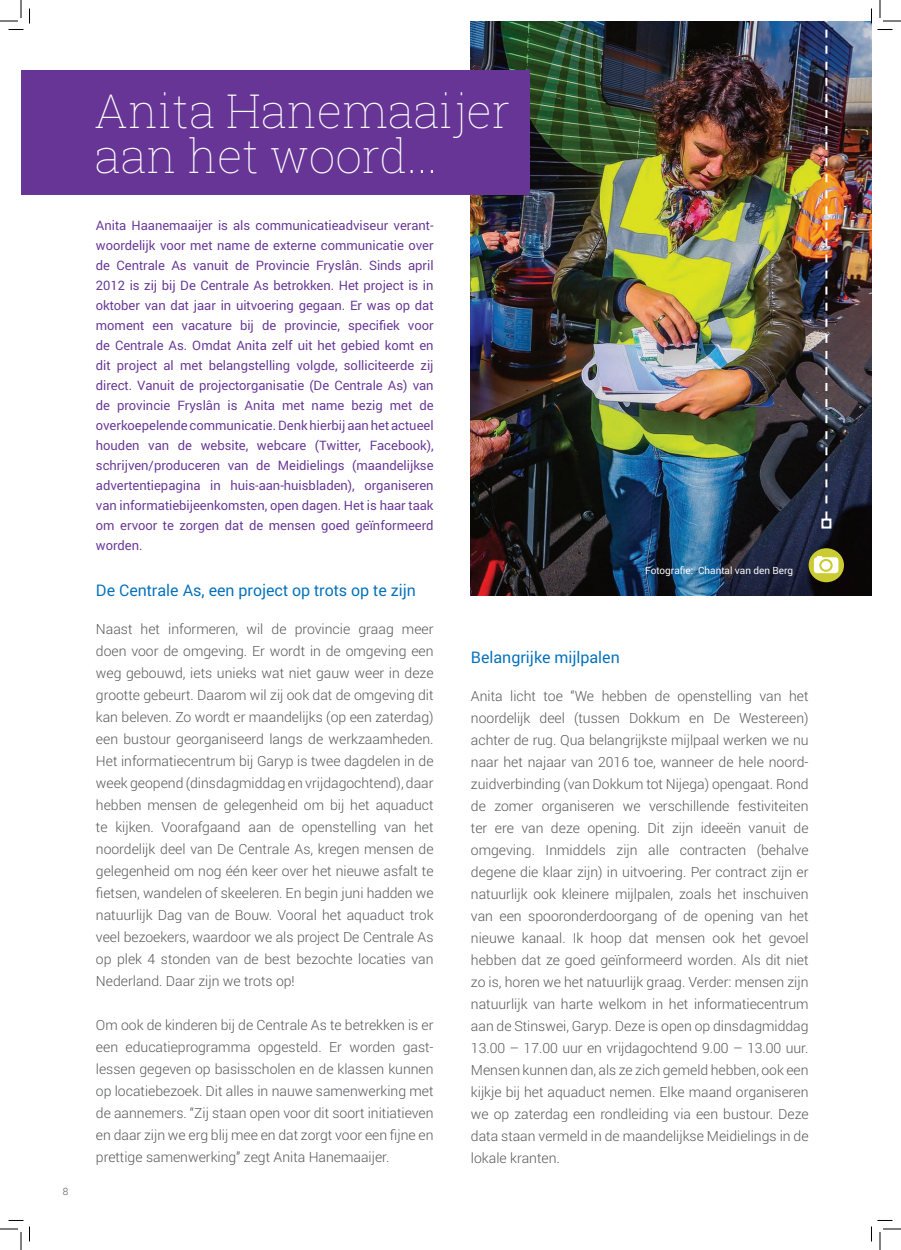
<style>
.page{position:relative;width:901px;height:1250px;background:#fff}
.page>*{position:absolute;margin:0;border:0;box-sizing:border-box;transform-origin:0 0}
.t1{font:100 47px/44.8px "Roboto Slab";color:#fff}
.t2{font:16px "Roboto";color:#006fba}
.t3{font:300 14px/22px "Roboto";color:#57585a;text-align:justify}
.t4{font:13px/20px "Roboto";color:#663595;text-align:justify}
.t5{font:10px "Roboto";color:#fff}
.t6{font:300 10px "Roboto";color:#57585a}
</style>
<div class="page">
<img style="left:471px;top:21px;width:400px;height:574px">
<svg style="left:825px;top:21px;width:2px;height:497px"></svg>
<div style="left:821px;top:518px;width:10px;height:10px;border:2px solid #fff"></div>
<div style="left:809px;top:548px;width:35px;height:34px;background:#cbcc31;border-radius:50%"></div>
<div style="left:814px;top:557px;width:24px;height:16px;background:#fff;border-radius:3px"></div>
<div style="left:819px;top:559px;width:14px;height:13px;border:2px solid #cbcc31;border-radius:50%"></div>
<div style="left:21px;top:71px;width:509px;height:124px;background:#663595"></div>
<svg style="left:0;top:0;width:30px;height:30px"></svg>
<svg style="left:0;top:1220px;width:30px;height:30px"></svg>
<svg style="left:871px;top:0;width:30px;height:30px"></svg>
<svg style="left:871px;top:1220px;width:30px;height:30px"></svg>
<p class="t6" style="left:63px;top:1184px;width:7px">8</p>
<h1 class="t1" style="left:94px;top:88px;width:417px">Anita Hanemaaijer aan het woord...</h1>
<p class="t4" style="left:96px;top:215px;width:339px">Anita Haanemaaijer is als communicatieadviseur verant&shy;woordelijk voor met name de externe communicatie over de Centrale As vanuit de Provincie Fryslân. Sinds april 2012 is zij bij De Centrale As betrokken. Het project is in oktober van dat jaar in uitvoering gegaan. Er was op dat moment een vacature bij de provincie, specifiek voor de Centrale As. Omdat Anita zelf uit het gebied komt en dit project al met belangstelling volgde, solliciteerde zij direct. Vanuit de projectorganisatie (De Centrale As) van de provincie Fryslân is Anita met name bezig met de overkoepelende communicatie. Denk hierbij aan het actueel houden van de website, webcare (Twitter, Facebook), schrijven/produceren van de Meidielings (maandelijkse advertentiepagina in huis-aan-huisbladen), organiseren van informatiebijeenkomsten, open dagen. Het is haar taak om ervoor te zorgen dat de mensen goed geïnformeerd worden.</p>
<p class="t2" style="left:96px;top:579px;width:321px">De Centrale As, een project op trots op te zijn</p>
<p class="t3" style="left:96px;top:617px;width:339px">Naast het informeren, wil de provincie graag meer doen voor de omgeving. Er wordt in de omgeving een weg gebouwd, iets unieks wat niet gauw weer in deze grootte gebeurt. Daarom wil zij ook dat de omgeving dit kan beleven. Zo wordt er maandelijks (op een zaterdag) een bustour georganiseerd langs de werkzaamheden.<br>Het informatiecentrum bij Garyp is twee dagdelen in de week geopend (dinsdagmiddag en vrijdagochtend), daar hebben mensen de gelegenheid om bij het aquaduct te kijken. Voorafgaand aan de openstelling van het noordelijk deel van De Centrale As, kregen mensen de gelegenheid om nog één keer over het nieuwe asfalt te fietsen, wandelen of skeeleren. En begin juni hadden we natuurlijk Dag van de Bouw. Vooral het aquaduct trok veel bezoekers, waardoor we als project De Centrale As op plek 4 stonden van de best bezochte locaties van Nederland. Daar zijn we trots op!</p>
<p class="t3" style="left:96px;top:1013px;width:339px">Om ook de kinderen bij de Centrale As te betrekken is er een educatieprogramma opgesteld. Er worden gast&shy;lessen gegeven op basisscholen en de klassen kunnen op locatiebezoek. Dit alles in nauwe samenwerking met de aannemers. “Zij staan open voor dit soort initiatieven en daar zijn we erg blij mee en dat zorgt voor een fijne en prettige samenwerking” zegt Anita Hanemaaijer.</p>
<p class="t5" style="left:645px;top:564px;width:150px">Fotografie: Chantal van den Berg</p>
<p class="t2" style="left:471px;top:646px;width:150px">Belangrijke mijlpalen</p>
<p class="t3" style="left:471px;top:684px;width:339px">Anita licht toe “We hebben de openstelling van het noordelijk deel (tussen Dokkum en De Westereen) achter de rug. Qua belangrijkste mijlpaal werken we nu naar het najaar van 2016 toe, wanneer de hele noord&shy;zuidverbinding (van Dokkum tot Nijega) opengaat. Rond de zomer organiseren we verschillende festiviteiten ter ere van deze opening. Dit zijn ideeën vanuit de omgeving. Inmiddels zijn alle contracten (behalve degene die klaar zijn) in uitvoering. Per contract zijn er natuurlijk ook kleinere mijlpalen, zoals het inschuiven van een spooronderdoorgang of de opening van het nieuwe kanaal. Ik hoop dat mensen ook het gevoel hebben dat ze goed geïnformeerd worden. Als dit niet zo is, horen we het natuurlijk graag. Verder: mensen zijn natuurlijk van harte welkom in het informatiecentrum aan de Stinswei, Garyp. Deze is open op dinsdagmiddag 13.00 – 17.00 uur en vrijdagochtend 9.00 – 13.00 uur.<br>Mensen kunnen dan, als ze zich gemeld hebben, ook een kijkje bij het aquaduct nemen. Elke maand organiseren we op zaterdag een rondleiding via een bustour. Deze data staan vermeld in de maandelijkse Meidielings in de lokale kranten.</p>
</div>
